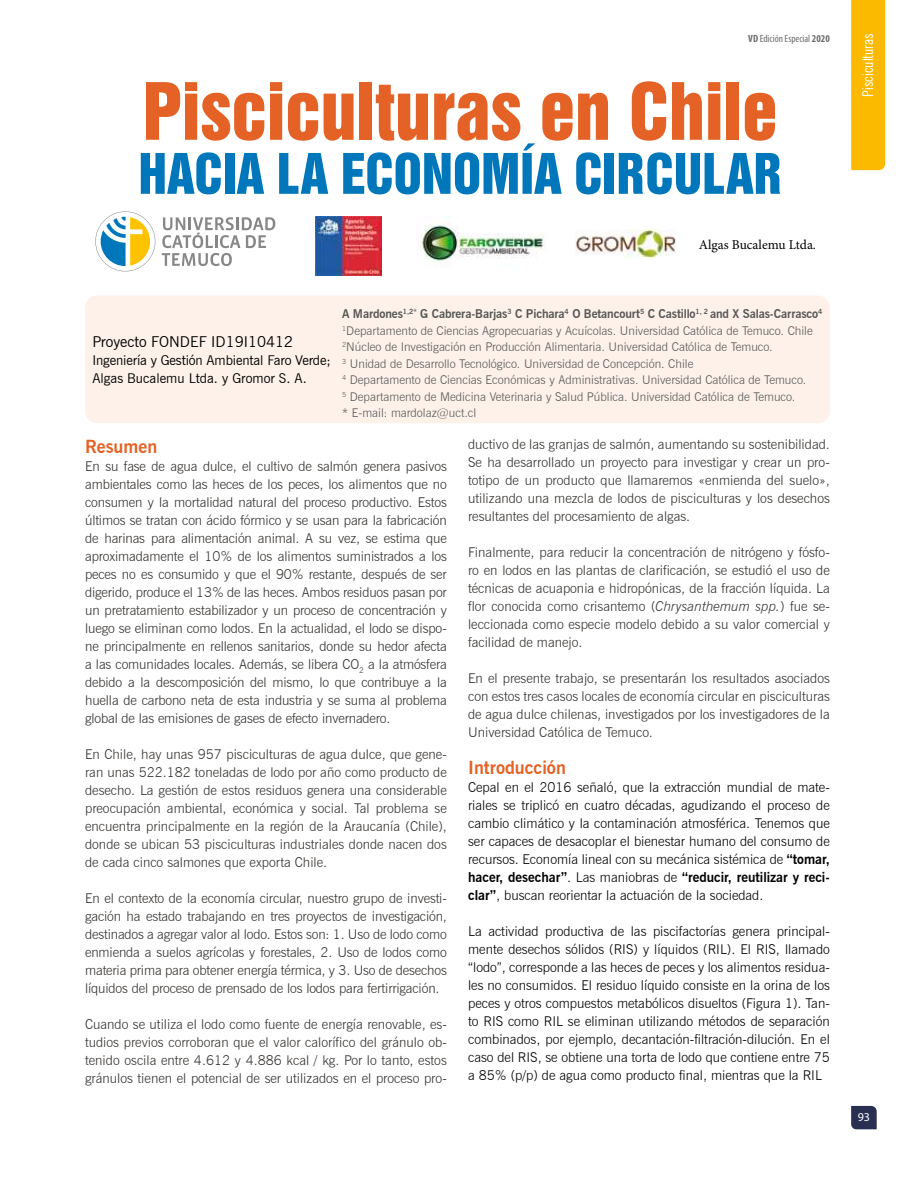
<style>
.page{position:relative;width:915px;height:1191px;background:#fff}
.page>*{position:absolute;margin:0;border:0;box-sizing:border-box;transform-origin:0 0}
.t1{font:72px "Swiss 921 BT Regular A";color:#e46225}
.t2{font:51px "Swiss 921 BT Regular A";color:#0077ba}
.t3{font:700 18px "News Gothic BT";color:#e46225}
.t4{font:15px "News Gothic BT";color:#000}
.t5{font:condensed 15px "News Gothic BT";color:#fff}
.t6{font:300 13.5px/18px "News Gothic BT";color:#35322f;text-align:justify}
.t7{font:300 13.5px/18px "News Gothic BT";color:#000;text-align:justify}
.t8{font:13.5px/18px "News Gothic BT";letter-spacing:-.01em;color:#000}
.t9{font:13.5px "Minion Pro";color:#000}
.t10{font:300 12px/16.5px "News Gothic BT";color:#575756}
.t11{font:12px "Myriad Pro";color:#fff}
.t12{font:condensed 10.5px "Myriad Pro";color:#706f6f}
.s1{font-weight:700}
.s2{font-style:italic}
</style>
<div class="page">
<svg style="left:851px;top:1106px;width:25px;height:23px"></svg>
<div style="left:85px;top:296px;width:744px;height:127px;background:#fdf1e9;border-radius:12px"></div>
<svg style="left:162px;top:217px;width:113px;height:49px"></svg>
<svg style="left:95px;top:211px;width:60px;height:60px"></svg>
<img style="left:315px;top:216px;width:66px;height:60px">
<img style="left:575px;top:229px;width:101px;height:28px">
<img style="left:418px;top:216px;width:128px;height:46px">
<div style="left:851px;top:0;width:33px;height:170px;background:#fbba00"></div>
<p class="t12" style="left:748px;top:32px;width:83px"><span class="s1">VD</span> Edición Especial <span class="s1">2020</span></p>
<h1 class="t1" style="left:143px;top:64px;width:636px">Pisciculturas en Chile</h1>
<h2 class="t2" style="left:138px;top:140px;width:644px">HACIA LA ECONOMÍA CIRCULAR</h2>
<p class="t9" style="left:698px;top:235px;width:119px">Algas Bucalemu Ltda.</p>
<p class="t4" style="left:92px;top:332px;width:202px">Proyecto FONDEF ID19I10412</p>
<p class="t8" style="left:92px;top:351px;width:239px">Ingeniería y Gestión Ambiental Faro Verde;<br>Algas Bucalemu Ltda. y Gromor S. A.</p>
<p class="t10" style="left:342px;top:306px;width:481px"><span class="s1">A Mardones</span><sup>1,2*</sup> <span class="s1">G Cabrera-Barjas</span><sup>3</sup> <span class="s1">C Pichara</span><sup>4</sup> <span class="s1">O Betancourt</span><sup>5</sup> <span class="s1">C Castillo</span><sup>1,</sup> <sup>2</sup> <span class="s1">and X Salas-Carrasco</span><sup>4<br></sup><sup>1</sup>Departamento de Ciencias Agropecuarias y Acuícolas. Universidad Católica de Temuco. Chile <sup>2</sup>Núcleo de Investigación en Producción Alimentaria. Universidad Católica de Temuco.<br><sup>3</sup> Unidad de Desarrollo Tecnológico. Universidad de Concepción. Chile<br><sup>4</sup> Departamento de Ciencias Económicas y Administrativas. Universidad Católica de Temuco.<br><sup>5</sup> Departamento de Medicina Veterinaria y Salud Pública. Universidad Católica de Temuco.<br>* E-mail: mardolaz@uct.cl</p>
<h3 class="t3" style="left:85px;top:435px;width:74px">Resumen</h3>
<p class="t6" style="left:85px;top:457px;width:363px">En su fase de agua dulce, el cultivo de salmón genera pasivos ambientales como las heces de los peces, los alimentos que no consumen y la mortalidad natural del proceso productivo. Estos últimos se tratan con ácido fórmico y se usan para la fabricación de harinas para alimentación animal. A su vez, se estima que aproximadamente el 10% de los alimentos suministrados a los peces no es consumido y que el 90% restante, después de ser digerido, produce el 13% de las heces. Ambos residuos pasan por un pretratamiento estabilizador y un proceso de concentración y luego se eliminan como lodos. En la actualidad, el lodo se dispo&shy;ne principalmente en rellenos sanitarios, donde su hedor afecta a las comunidades locales. Además, se libera CO<sub>2</sub> a la atmósfera debido a la descomposición del mismo, lo que contribuye a la huella de carbono neta de esta industria y se suma al problema global de las emisiones de gases de efecto invernadero.</p>
<p class="t6" style="left:85px;top:745px;width:363px">En Chile, hay unas 957 pisciculturas de agua dulce, que gene&shy;ran unas 522.182 toneladas de lodo por año como producto de desecho. La gestión de estos residuos genera una considerable preocupación ambiental, económica y social. Tal problema se encuentra principalmente en la región de la Araucanía (Chile), donde se ubican 53 pisciculturas industriales donde nacen dos de cada cinco salmones que exporta Chile.</p>
<p class="t6" style="left:85px;top:889px;width:363px">En el contexto de la economía circular, nuestro grupo de investi&shy;gación ha estado trabajando en tres proyectos de investigación, destinados a agregar valor al lodo. Estos son: 1. Uso de lodo como enmienda a suelos agrícolas y forestales, 2. Uso de lodos como materia prima para obtener energía térmica, y 3. Uso de desechos líquidos del proceso de prensado de los lodos para fertirrigación.</p>
<p class="t6" style="left:85px;top:1015px;width:363px">Cuando se utiliza el lodo como fuente de energía renovable, es&shy;tudios previos corroboran que el valor calorífico del gránulo ob&shy;tenido oscila entre 4.612 y 4.886 kcal / kg. Por lo tanto, estos gránulos tienen el potencial de ser utilizados en el proceso pro-</p>
<p class="t6" style="left:468px;top:435px;width:363px">ductivo de las granjas de salmón, aumentando su sostenibilidad.<br>Se ha desarrollado un proyecto para investigar y crear un pro&shy;totipo de un producto que llamaremos «enmienda del suelo», utilizando una mezcla de lodos de pisciculturas y los desechos resultantes del procesamiento de algas.</p>
<p class="t6" style="left:468px;top:543px;width:363px">Finalmente, para reducir la concentración de nitrógeno y fósfo&shy;ro en lodos en las plantas de clarificación, se estudió el uso de técnicas de acuaponia e hidropónicas, de la fracción líquida. La flor conocida como crisantemo (<span class="s2">Chrysanthemum spp.</span>) fue se&shy;leccionada como especie modelo debido a su valor comercial y facilidad de manejo.</p>
<p class="t6" style="left:468px;top:669px;width:363px">En el presente trabajo, se presentarán los resultados asociados con estos tres casos locales de economía circular en pisciculturas de agua dulce chilenas, investigados por los investigadores de la Universidad Católica de Temuco.</p>
<h3 class="t3" style="left:468px;top:756px;width:99px">Introducción</h3>
<p class="t7" style="left:468px;top:777px;width:363px">Cepal en el 2016 señaló, que la extracción mundial de mate&shy;riales se triplicó en cuatro décadas, agudizando el proceso de cambio climático y la contaminación atmosférica. Tenemos que ser capaces de desacoplar el bienestar humano del consumo de recursos. Economía lineal con su mecánica sistémica de <span class="s1">“tomar, hacer, desechar”</span>. Las maniobras de <span class="s1">“reducir, reutilizar y reci&shy;clar”</span>, buscan reorientar la actuación de la sociedad.</p>
<p class="t7" style="left:468px;top:921px;width:363px">La actividad productiva de las piscifactorías genera principal&shy;mente desechos sólidos (RIS) y líquidos (RIL). El RIS, llamado “lodo”, corresponde a las heces de peces y los alimentos residua&shy;les no consumidos. El residuo líquido consiste en la orina de los peces y otros compuestos metabólicos disueltos (Figura 1). Tan&shy;to RIS como RIL se eliminan utilizando métodos de separación combinados, por ejemplo, decantación-filtración-dilución. En el caso del RIS, se obtiene una torta de lodo que contiene entre 75 a 85% (p/p) de agua como producto final, mientras que la RIL</p>
<p class="t5" style="left:858px;top:97px;width:65px;rotate:-90deg">Pisciculturas</p>
<p class="t11" style="left:857px;top:1109px;width:14px">93</p>
</div>
